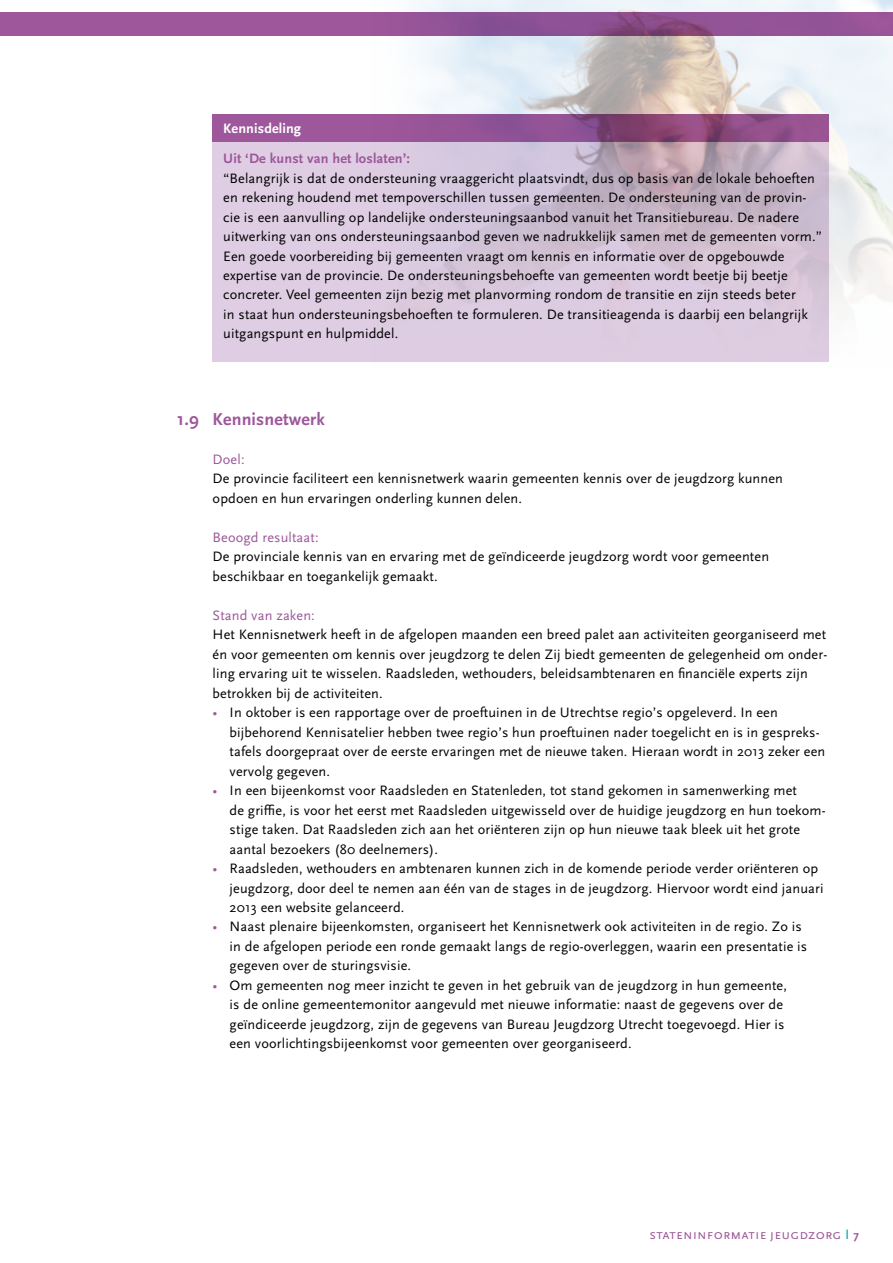
<style>
.page{position:relative;width:893px;height:1263px;background:#fff}
.page>*{position:absolute;margin:0;border:0;box-sizing:border-box;transform-origin:0 0}
.t1{font:700 18px "Scala Sans OT";letter-spacing:.01em;color:#9d579a}
.t2{font:14.25px/19.5px "Scala Sans OT";letter-spacing:.01em;color:#000}
.t3{font:14.25px "Scala Sans OT";letter-spacing:.01em;color:#9d579a}
.t4{font:700 14.25px "Scala Sans OT";letter-spacing:.01em;color:#9d579a}
.t5{font:700 14.25px "Scala Sans OT";letter-spacing:.01em;color:#fff}
.s1{color:#9d579a}
.s2{color:#00a1a3}
.s3{font-weight:700;font-size:12px}
</style>
<div class="page">
<img style="left:357px;top:0;width:536px;height:362px">
<svg style="left:0;top:12px;width:893px;height:24px;fill:#985598"></svg>
<svg style="left:213px;top:114px;width:616px;height:28px;fill:#975396"></svg>
<svg style="left:213px;top:142px;width:616px;height:219px;fill:#dccce1"></svg>
<p class="t5" style="left:223px;top:121px;width:79px">Kennisdeling</p>
<p class="t4" style="left:223px;top:150px;width:188px">Uit ‘De kunst van het loslaten’:</p>
<p class="t2" style="left:223px;top:168px;width:600px">“Belangrijk is dat de ondersteuning vraaggericht plaatsvindt, dus op basis van de lokale behoeften en rekening houdend met tempoverschillen tussen gemeenten. De ondersteuning van de provin&shy;cie is een aanvulling op landelijke ondersteuningsaanbod vanuit het Transitiebureau. De nadere uitwerking van ons ondersteuningsaanbod geven we nadrukkelijk samen met de gemeenten vorm.” Een goede voorbereiding bij gemeenten vraagt om kennis en informatie over de opgebouwde expertise van de provincie. De ondersteuningsbehoefte van gemeenten wordt beetje bij beetje concreter. Veel gemeenten zijn bezig met planvorming rondom de transitie en zijn steeds beter<br>in staat hun ondersteuningsbehoeften te formuleren. De transitieagenda is daarbij een belangrijk uitgangspunt en hulpmiddel.</p>
<p class="t1" style="left:177px;top:409px;width:23px">1.9</p>
<p class="t1" style="left:213px;top:409px;width:114px">Kennisnetwerk</p>
<p class="t3" style="left:213px;top:451px;width:33px">Doel:</p>
<p class="t2" style="left:213px;top:469px;width:572px">De provincie faciliteert een kennisnetwerk waarin gemeenten kennis over de jeugdzorg kunnen opdoen en hun ervaringen onderling kunnen delen.</p>
<p class="t3" style="left:213px;top:529px;width:107px">Beoogd resultaat:</p>
<p class="t2" style="left:213px;top:547px;width:558px">De provinciale kennis van en ervaring met de geïndiceerde jeugdzorg wordt voor gemeenten beschikbaar en toegankelijk gemaakt.</p>
<p class="t3" style="left:213px;top:607px;width:104px">Stand van zaken:</p>
<p class="t2" style="left:213px;top:625px;width:616px">Het Kennisnetwerk heeft in de afgelopen maanden een breed palet aan activiteiten georganiseerd met én voor gemeenten om kennis over jeugdzorg te delen Zij biedt gemeenten de gelegenheid om onder&shy;ling ervaring uit te wisselen. Raadsleden, wethouders, beleidsambtenaren en financiële experts zijn betrokken bij de activiteiten.</p>
<p class="t2" style="left:230px;top:703px;width:597px;text-indent:-17px"><span class="s1">•</span> In oktober is een rapportage over de proeftuinen in de Utrechtse regio’s opgeleverd. In een bijbehorend Kennisatelier hebben twee regio’s hun proeftuinen nader toegelicht en is in gespreks&shy;tafels doorgepraat over de eerste ervaringen met de nieuwe taken. Hieraan wordt in 2013 zeker een vervolg gegeven.</p>
<p class="t2" style="left:230px;top:781px;width:597px;text-indent:-17px"><span class="s1">•</span> In een bijeenkomst voor Raadsleden en Statenleden, tot stand gekomen in samenwerking met<br>de griffie, is voor het eerst met Raadsleden uitgewisseld over de huidige jeugdzorg en hun toekom&shy;stige taken. Dat Raadsleden zich aan het oriënteren zijn op hun nieuwe taak bleek uit het grote aantal bezoekers (80 deelnemers).</p>
<p class="t2" style="left:230px;top:859px;width:595px;text-indent:-17px"><span class="s1">•</span> Raadsleden, wethouders en ambtenaren kunnen zich in de komende periode verder oriënteren op jeugdzorg, door deel te nemen aan één van de stages in de jeugdzorg. Hiervoor wordt eind januari<br>2013 een website gelanceerd.</p>
<p class="t2" style="left:230px;top:917px;width:579px;text-indent:-17px"><span class="s1">•</span> Naast plenaire bijeenkomsten, organiseert het Kennisnetwerk ook activiteiten in de regio. Zo is in de afgelopen periode een ronde gemaakt langs de regio-overleggen, waarin een presentatie is gegeven over de sturingsvisie.</p>
<p class="t2" style="left:230px;top:976px;width:559px;text-indent:-17px"><span class="s1">•</span> Om gemeenten nog meer inzicht te geven in het gebruik van de jeugdzorg in hun gemeente, is de online gemeentemonitor aangevuld met nieuwe informatie: naast de gegevens over de geïndiceerde jeugdzorg, zijn de gegevens van Bureau Jeugdzorg Utrecht toegevoegd. Hier is een voorlichtingsbijeenkomst voor gemeenten over georganiseerd.</p>
<p class="t3" style="left:650px;top:1227px;width:211px">stateninformatie jeugdzorg <span class="s2">I</span> <span class="s3">7</span></p>
</div>
